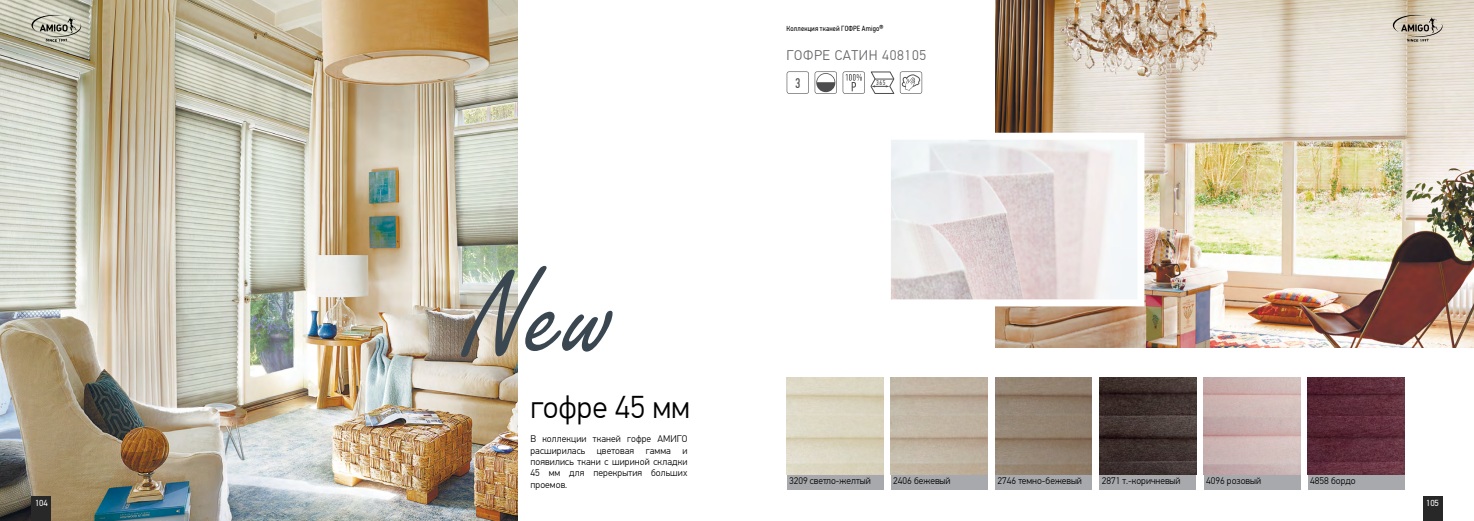
<style>
.page{position:relative;width:1474px;height:521px;background:#fff}
.page>*{position:absolute;margin:0;border:0;box-sizing:border-box;transform-origin:0 0}
.t1{font:131.25px "Freestyle Script";color:#3a4751}
.t2{font:300 31.5px "PF Din Text Pro";color:#000}
.t3{font:300 14px "PF Din Text Pro";letter-spacing:.05em;color:#636466}
.t4{font:14px "PF Din Text Comp Pro";color:#4d4d4f}
.t5{font:300 9.62px/11.4px "PF Din Text Pro";color:#000;text-align:justify}
.t6{font:8.75px "PF Din Text Pro";letter-spacing:-.02em;color:#fff}
.t7{font:7.44px "PF Din Text Cond Pro";letter-spacing:.02em;color:#000}
.t8{font:7.09px "PF Din Text Comp Pro";color:#4d4d4f}
.s1{font-weight:500;font-size:8.75px}
</style>
<div class="page">
<img style="left:0;top:0;width:517px;height:521px">
<img style="left:995px;top:378px;width:96px;height:96px">
<img style="left:1099px;top:378px;width:97px;height:96px">
<img style="left:995px;top:0;width:478px;height:347px">
<img style="left:891px;top:141px;width:245px;height:157px">
<div style="left:883px;top:133px;width:261px;height:173px;border:7px solid #fff"></div>
<svg style="left:786px;top:71px;width:136px;height:23px"></svg>
<div style="left:786px;top:474px;width:97px;height:15px;background:#a7a9ac"></div>
<div style="left:890px;top:474px;width:97px;height:15px;background:#a7a9ac"></div>
<div style="left:995px;top:474px;width:96px;height:15px;background:#a7a9ac"></div>
<div style="left:1099px;top:474px;width:97px;height:15px;background:#a7a9ac"></div>
<img style="left:1307px;top:378px;width:97px;height:96px">
<div style="left:1203px;top:474px;width:97px;height:15px;background:#a7a9ac"></div>
<div style="left:1307px;top:474px;width:97px;height:15px;background:#a7a9ac"></div>
<svg style="left:1392px;top:15px;width:50px;height:27px"></svg>
<svg style="left:32px;top:15px;width:49px;height:27px"></svg>
<div style="left:32px;top:496px;width:19px;height:25px;background:#292829"></div>
<div style="left:1422px;top:496px;width:20px;height:25px;background:#292829"></div>
<h1 class="t1" style="left:465px;top:244px;width:152px">New</h1>
<h2 class="t2" style="left:530px;top:389px;width:161px">гофре 45 мм</h2>
<p class="t5" style="left:530px;top:433px;width:158px">В коллекции тканей гофре АМИГО расширилась цветовая гамма и появились ткани с шириной складки 45 мм для перекрытия больших проемов.</p>
<p class="t7" style="left:786px;top:24px;width:99px">Коллекция тканей ГОФРЕ Amigo<span class="s1">®</span></p>
<h3 class="t3" style="left:786px;top:47px;width:10px">гоф</h3>
<h3 class="t3" style="left:814px;top:47px;width:114px">ре САТИН 408105</h3>
<p class="t8" style="left:876px;top:79px;width:11px">365</p>
<h3 class="t4" style="left:795px;top:75px;width:7px">3</h3>
<p class="t5" style="left:789px;top:475px;width:83px">3209 светло-желтый</p>
<p class="t5" style="left:893px;top:475px;width:59px">2406 бежевый</p>
<p class="t5" style="left:997px;top:475px;width:86px">2746 темно-бежевый</p>
<p class="t5" style="left:1101px;top:475px;width:80px">2871 т.-коричневый</p>
<p class="t5" style="left:1206px;top:475px;width:56px">4096 розовый</p>
<p class="t5" style="left:1310px;top:475px;width:47px">4858 бордо</p>
<p class="t6" style="left:35px;top:497px;width:14px">104</p>
<p class="t6" style="left:1425px;top:497px;width:14px">105</p>
</div>
